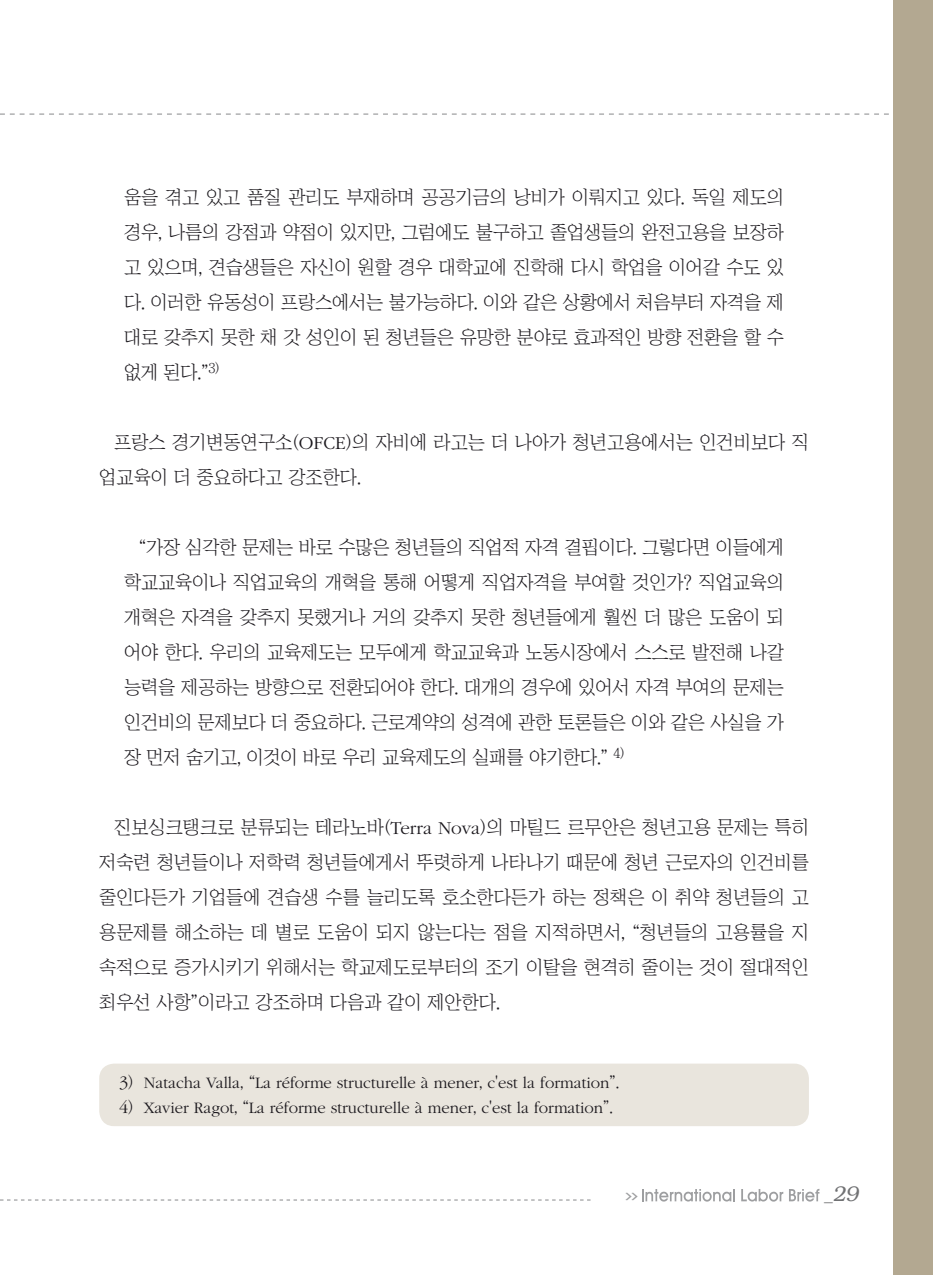
<style>
.page{position:relative;width:933px;height:1275px;background:#fff}
.page>*{position:absolute;margin:0;border:0;box-sizing:border-box;transform-origin:0 0}
.t1{font:italic 300 21px "Bookman";color:#707173}
.t2{font:18.9px/35px "Chosunilbo NM";letter-spacing:-.01em;color:#1a171c;text-align:justify}
.t3{font:300 16.62px "ITC Garamond Std";color:#1a171c}
.t4{font:700 7.88px "Ko Pub Dotum";color:#9d9ea0;scale:2 1}
.s1{font-family:"ITC Garamond Std";font-weight:300}
.s2{font-size:18.38px}
.s3{font-family:"Chosunilbo NM";font-weight:400}
.s4{font-family:"Helvetica";font-weight:400;font-style:normal;font-size:17.5px}
</style>
<div class="page">
<svg style="left:0;top:1199px;width:590px;height:1px"></svg>
<svg style="left:0;top:113px;width:889px;height:2px"></svg>
<div style="left:893px;top:0;width:40px;height:1275px;background:#b3a891"></div>
<svg style="left:642px;top:1189px;width:93px;height:13px"></svg>
<svg style="left:741px;top:1189px;width:42px;height:13px"></svg>
<svg style="left:789px;top:1189px;width:30px;height:12px"></svg>
<div style="left:99px;top:1064px;width:710px;height:62px;background:#e9e5dd;border-radius:15px"></div>
<p class="t2" style="left:124px;top:179px;width:661px">움을 겪고 있고 품질 관리도 부재하며 공공기금의 낭비가 이뤄지고 있다. 독일 제도의 경우, 나름의 강점과 약점이 있지만, 그럼에도 불구하고 졸업생들의 완전고용을 보장하 고 있으며, 견습생들은 자신이 원할 경우 대학교에 진학해 다시 학업을 이어갈 수도 있 다. 이러한 유동성이 프랑스에서는 불가능하다. 이와 같은 상황에서 처음부터 자격을 제 대로 갖추지 못한 채 갓 성인이 된 청년들은 유망한 분야로 효과적인 방향 전환을 할 수 없게 된다.”<sup>3)</sup></p>
<p class="t2" style="left:99px;top:424px;width:711px;text-indent:15px">프랑스 경기변동연구소(<span class="s1">OFCE</span>)의 자비에 라고는 더 나아가 청년고용에서는 인건비보다 직 업교육이 더 중요하다고 강조한다.</p>
<p class="t2" style="left:124px;top:529px;width:661px;text-indent:15px">“가장 심각한 문제는 바로 수많은 청년들의 직업적 자격 결핍이다. 그렇다면 이들에게 학교교육이나 직업교육의 개혁을 통해 어떻게 직업자격을 부여할 것인가? 직업교육의 개혁은 자격을 갖추지 못했거나 거의 갖추지 못한 청년들에게 훨씬 더 많은 도움이 되 어야 한다. 우리의 교육제도는 모두에게 학교교육과 노동시장에서 스스로 발전해 나갈 능력을 제공하는 방향으로 전환되어야 한다. 대개의 경우에 있어서 자격 부여의 문제는 인건비의 문제보다 더 중요하다. 근로계약의 성격에 관한 토론들은 이와 같은 사실을 가 장 먼저 숨기고, 이것이 바로 우리 교육제도의 실패를 야기한다.” <sup>4)</sup></p>
<p class="t2" style="left:99px;top:809px;width:711px;text-indent:15px">진보싱크탱크로 분류되는 테라노바(<span class="s1">Terra Nova</span>)의 마틸드 르무안은 청년고용 문제는 특히 저숙련 청년들이나 저학력 청년들에게서 뚜렷하게 나타나기 때문에 청년 근로자의 인건비를 줄인다든가 기업들에 견습생 수를 늘리도록 호소한다든가 하는 정책은 이 취약 청년들의 고 용문제를 해소하는 데 별로 도움이 되지 않는다는 점을 지적하면서, “청년들의 고용률을 지 속적으로 증가시키기 위해서는 학교제도로부터의 조기 이탈을 현격히 줄이는 것이 절대적인 최우선 사항”이라고 강조하며 다음과 같이 제안한다.</p>
<p class="t3" style="left:119px;top:1074px;width:501px"><span class="s2">3</span><span class="s3">)</span> Natacha Valla<span class="s3">, “</span>La réforme structurelle à mener<span class="s3">,</span> c<span class="s3">'</span>est la formation<span class="s3">”.</span></p>
<p class="t3" style="left:119px;top:1099px;width:495px"><span class="s2">4</span><span class="s3">)</span> Xavier Ragot<span class="s3">, “</span>La réforme structurelle à mener<span class="s3">,</span> c<span class="s3">'</span>est la formation<span class="s3">”.</span></p>
<p class="t4" style="left:625px;top:1192px;width:8px">&gt;&gt;</p>
<p class="t1" style="left:824px;top:1182px;width:36px"><span class="s4">_</span>29</p>
</div>
